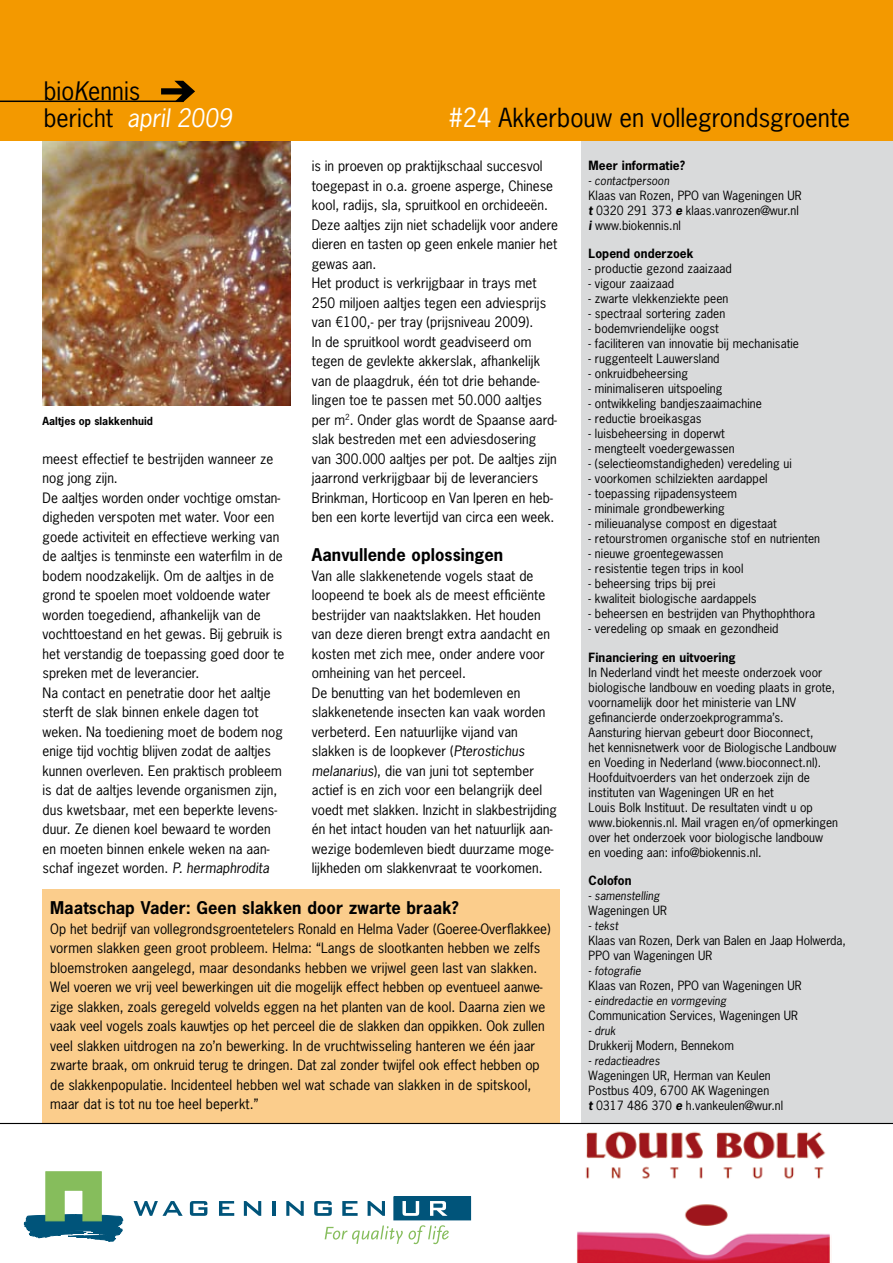
<style>
.page{position:relative;width:893px;height:1263px;background:#fff}
.page>*{position:absolute;margin:0;border:0;box-sizing:border-box;transform-origin:0 0}
.t1{font:24.75px "News Gothic Std";color:#000}
.t2{font:24px/27px "News Gothic Std";color:#000}
.t3{font:700 16.5px "News Gothic Std";letter-spacing:.005em;color:#000}
.t4{font:13.5px/19.5px "News Gothic Std";letter-spacing:.005em;color:#000}
.t5{font:12px/15px "News Gothic Std";letter-spacing:.005em;color:#000}
.t6{font:700 12px "News Gothic Std";letter-spacing:.005em;color:#000}
.t7{font:italic 11.25px "News Gothic Std";letter-spacing:.005em;color:#000}
.t8{font:700 10.5px "News Gothic Std";letter-spacing:.005em;color:#000}
.s1{font-style:italic}
.s2{font-style:italic;color:#fff}
.s3{color:#fff}
.s4{font-size:12px}
.s5{font-weight:700;font-style:italic}
</style>
<div class="page">
<img style="left:43px;top:140px;width:248px;height:265px">
<div style="left:43px;top:889px;width:517px;height:234px;background:#fbcd8c"></div>
<div style="left:581px;top:140px;width:312px;height:984px;background:#d9dadb"></div>
<div style="left:0;top:0;width:893px;height:140px;background:#f39900"></div>
<hr style="left:0;top:101px;width:184px;height:1px;background:#000">
<img style="left:577px;top:1131px;width:253px;height:132px">
<div style="left:394px;top:1197px;width:77px;height:23px;background:#00547a"></div>
<svg style="left:134px;top:1201px;width:49px;height:15px"></svg>
<svg style="left:190px;top:1201px;width:17px;height:15px"></svg>
<svg style="left:219px;top:1201px;width:15px;height:15px"></svg>
<svg style="left:244px;top:1201px;width:17px;height:15px"></svg>
<hr style="left:272px;top:1201px;width:3px;height:15px;background:#00547a">
<svg style="left:286px;top:1201px;width:18px;height:15px"></svg>
<svg style="left:314px;top:1201px;width:18px;height:15px"></svg>
<svg style="left:342px;top:1201px;width:16px;height:15px"></svg>
<svg style="left:368px;top:1201px;width:17px;height:15px"></svg>
<svg style="left:402px;top:1201px;width:17px;height:15px"></svg>
<svg style="left:430px;top:1201px;width:18px;height:15px"></svg>
<svg style="left:23px;top:1171px;width:101px;height:70px"></svg>
<svg style="left:325px;top:1225px;width:78px;height:19px"></svg>
<svg style="left:409px;top:1225px;width:40px;height:19px"></svg>
<hr style="left:0;top:1123px;width:893px;height:1px;background:#000">
<svg style="left:161px;top:81px;width:34px;height:21px"></svg>
<h2 class="t2" style="left:44px;top:78px;width:190px">bio<span class="s1">K</span>ennis<br>bericht <span class="s2">april 2009</span></h2>
<h1 class="t1" style="left:449px;top:102px;width:403px"><span class="s3">#24</span> Akkerbouw en vollegrondsgroente</h1>
<p class="t6" style="left:589px;top:157px;width:98px">Meer informatie?</p>
<p class="t7" style="left:589px;top:173px;width:82px"><span class="s4">-</span> contactpersoon</p>
<p class="t5" style="left:589px;top:188px;width:214px">Klaas van Rozen, PPO van Wageningen UR <span class="s5">t</span> 0320 291 373 <span class="s5">e</span> klaas.vanrozen@wur.nl <span class="s5">i</span> www.biokennis.nl</p>
<p class="t6" style="left:589px;top:246px;width:106px">Lopend onderzoek</p>
<p class="t5" style="left:589px;top:261px;width:145px">- productie gezond zaaizaad</p>
<p class="t5" style="left:589px;top:276px;width:87px">- vigour zaaizaad</p>
<p class="t5" style="left:589px;top:291px;width:141px">- zwarte vlekkenziekte peen</p>
<p class="t5" style="left:589px;top:306px;width:138px">- spectraal sortering zaden</p>
<p class="t5" style="left:589px;top:321px;width:132px">- bodemvriendelijke oogst</p>
<p class="t5" style="left:589px;top:336px;width:212px">- faciliteren van innovatie bij mechanisatie</p>
<p class="t5" style="left:589px;top:351px;width:133px">- ruggenteelt Lauwersland</p>
<p class="t5" style="left:589px;top:366px;width:101px">- onkruidbeheersing</p>
<p class="t5" style="left:589px;top:381px;width:135px">- minimaliseren uitspoeling</p>
<p class="t5" style="left:589px;top:396px;width:175px">- ontwikkeling bandjeszaaimachine</p>
<p class="t5" style="left:589px;top:411px;width:115px">- reductie broeikasgas</p>
<p class="t5" style="left:589px;top:426px;width:138px">- luisbeheersing in doperwt</p>
<p class="t5" style="left:589px;top:441px;width:148px">- mengteelt voedergewassen</p>
<p class="t5" style="left:589px;top:456px;width:205px">- (selectieomstandigheden) veredeling ui</p>
<p class="t5" style="left:589px;top:471px;width:180px">- voorkomen schilziekten aardappel</p>
<p class="t5" style="left:589px;top:486px;width:150px">- toepassing rijpadensysteem</p>
<p class="t5" style="left:589px;top:501px;width:138px">- minimale grondbewerking</p>
<p class="t5" style="left:589px;top:516px;width:190px">- milieuanalyse compost en digestaat</p>
<p class="t5" style="left:589px;top:531px;width:233px">- retourstromen organische stof en nutrienten</p>
<p class="t5" style="left:589px;top:546px;width:136px">- nieuwe groentegewassen</p>
<p class="t5" style="left:589px;top:561px;width:156px">- resistentie tegen trips in kool</p>
<p class="t5" style="left:589px;top:576px;width:128px">- beheersing trips bij prei</p>
<p class="t5" style="left:589px;top:591px;width:169px">- kwaliteit biologische aardappels</p>
<p class="t5" style="left:589px;top:606px;width:228px">- beheersen en bestrijden van Phythophthora</p>
<p class="t5" style="left:589px;top:621px;width:191px">- veredeling op smaak en gezondheid</p>
<p class="t6" style="left:589px;top:649px;width:149px">Financiering en uitvoering</p>
<p class="t5" style="left:589px;top:665px;width:251px">In Nederland vindt het meeste onderzoek voor biologische landbouw en voeding plaats in grote, voornamelijk door het ministerie van LNV gefinancierde onderzoek-programma’s.<br>Aansturing hiervan gebeurt door Bioconnect,<br>het kennis-netwerk voor de Biologische Landbouw en Voeding in Nederland (www.bioconnect.nl).<br>Hoofduitvoerders van het onderzoek zijn de instituten van Wageningen UR en het<br>Louis Bolk Instituut. De resultaten vindt u op www.biokennis.nl. Mail vragen en/of opmer-kingen over het onderzoek voor biologische landbouw<br>en voeding aan: info@biokennis.nl.</p>
<p class="t6" style="left:589px;top:873px;width:45px">Colofon</p>
<p class="t7" style="left:589px;top:889px;width:72px"><span class="s4">-</span> samenstelling</p>
<p class="t5" style="left:589px;top:903px;width:80px">Wageningen UR</p>
<p class="t7" style="left:589px;top:919px;width:31px"><span class="s4">-</span> tekst</p>
<p class="t5" style="left:589px;top:933px;width:259px">Klaas van Rozen, Derk van Balen en Jaap Holwerda,<br>PPO van Wageningen UR</p>
<p class="t7" style="left:589px;top:964px;width:54px"><span class="s4">-</span> fotografie</p>
<p class="t5" style="left:589px;top:978px;width:214px">Klaas van Rozen, PPO van Wageningen UR</p>
<p class="t7" style="left:589px;top:994px;width:139px"><span class="s4">-</span> eindredactie en vormgeving</p>
<p class="t5" style="left:589px;top:1008px;width:211px">Communication Services, Wageningen UR</p>
<p class="t7" style="left:589px;top:1024px;width:28px"><span class="s4">-</span> druk</p>
<p class="t5" style="left:589px;top:1038px;width:147px">Drukkerij Modern, Bennekom</p>
<p class="t7" style="left:589px;top:1054px;width:73px"><span class="s4">-</span> redactieadres</p>
<p class="t5" style="left:589px;top:1068px;width:196px">Wageningen UR, Herman van Keulen<br>Postbus 409, 6700 AK Wageningen<br><span class="s5">t</span> 0317 486 370 <span class="s5">e</span> h.vankeulen@wur.nl</p>
<p class="t4" style="left:312px;top:156px;width:248px">is in proeven op praktijkschaal succesvol toegepast in o.a. groene asperge, Chinese kool, radijs, sla, spruitkool en orchideeën.<br>Deze aaltjes zijn niet schadelijk voor andere dieren en tasten op geen enkele manier het gewas aan.<br>Het product is verkrijgbaar in trays met 250 miljoen aaltjes tegen een adviesprijs van €100,- per tray (prijsniveau 2009).<br>In de spruitkool wordt geadviseerd om tegen de gevlekte akkerslak, afhankelijk van de plaagdruk, één tot drie behande&shy;lingen toe te passen met 50.000 aaltjes per m<sup>2</sup>. Onder glas wordt de Spaanse aard&shy;slak bestreden met een adviesdosering van 300.000 aaltjes per pot. De aaltjes zijn jaarrond verkrijgbaar bij de leveranciers Brinkman, Horticoop en Van Iperen en heb&shy;ben een korte levertijd van circa een week.</p>
<p class="t3" style="left:312px;top:544px;width:193px">Aanvullende oplossingen</p>
<p class="t4" style="left:312px;top:566px;width:247px">Van alle slakkenetende vogels staat de loopeend te boek als de meest efficiënte bestrijder van naaktslakken. Het houden van deze dieren brengt extra aandacht en kosten met zich mee, onder andere voor omheining van het perceel.<br>De benutting van het bodemleven en slakkenetende insecten kan vaak worden verbeterd. Een natuurlijke vijand van slakken is de loopkever (<span class="s1">Pterostichus melanarius</span>), die van juni tot september actief is en zich voor een belangrijk deel voedt met slakken. Inzicht in slakbestrijding én het intact houden van het natuurlijk aan&shy;wezige bodemleven biedt duurzame moge&shy;lijkheden om slakkenvraat te voorkomen.</p>
<p class="t3" style="left:50px;top:897px;width:410px">Maatschap Vader: Geen slakken door zwarte braak?</p>
<p class="t4" style="left:50px;top:919px;width:502px">Op het bedrijf van vollegrondsgroentetelers Ronald en Helma Vader (Goeree-Overflakkee) vormen slakken geen groot probleem. Helma: “Langs de slootkanten hebben we zelfs bloemstroken aangelegd, maar desondanks hebben we vrijwel geen last van slakken.<br>Wel voeren we vrij veel bewerkingen uit die mogelijk effect hebben op eventueel aanwe&shy;zige slakken, zoals geregeld volvelds eggen na het planten van de kool. Daarna zien we vaak veel vogels zoals kauwtjes op het perceel die de slakken dan oppikken. Ook zullen veel slakken uitdrogen na zo’n bewerking. In de vruchtwisseling hanteren we één jaar zwarte braak, om onkruid terug te dringen. Dat zal zonder twijfel ook effect hebben op de slakkenpopulatie. Incidenteel hebben wel wat schade van slakken in de spitskool, maar dat is tot nu toe heel beperkt.”</p>
<p class="t8" style="left:43px;top:414px;width:112px">Aaltjes op slakkenhuid</p>
<p class="t4" style="left:43px;top:449px;width:243px">meest effectief te bestrijden wanneer ze nog jong zijn.<br>De aaltjes worden onder vochtige omstan&shy;digheden verspoten met water. Voor een goede activiteit en effectieve werking van de aaltjes is tenminste een waterfilm in de bodem noodzakelijk. Om de aaltjes in de grond te spoelen moet voldoende water worden toegediend, afhankelijk van de vochttoestand en het gewas. Bij gebruik is het verstandig de toepassing goed door te spreken met de leverancier.<br>Na contact en penetratie door het aaltje sterft de slak binnen enkele dagen tot weken. Na toediening moet de bodem nog enige tijd vochtig blijven zodat de aaltjes kunnen overleven. Een praktisch probleem is dat de aaltjes levende organismen zijn, dus kwetsbaar, met een beperkte levens&shy;duur. Ze dienen koel bewaard te worden en moeten binnen enkele weken na aan&shy;schaf ingezet worden. <span class="s1">P. hermaphrodita</span></p>
</div>
